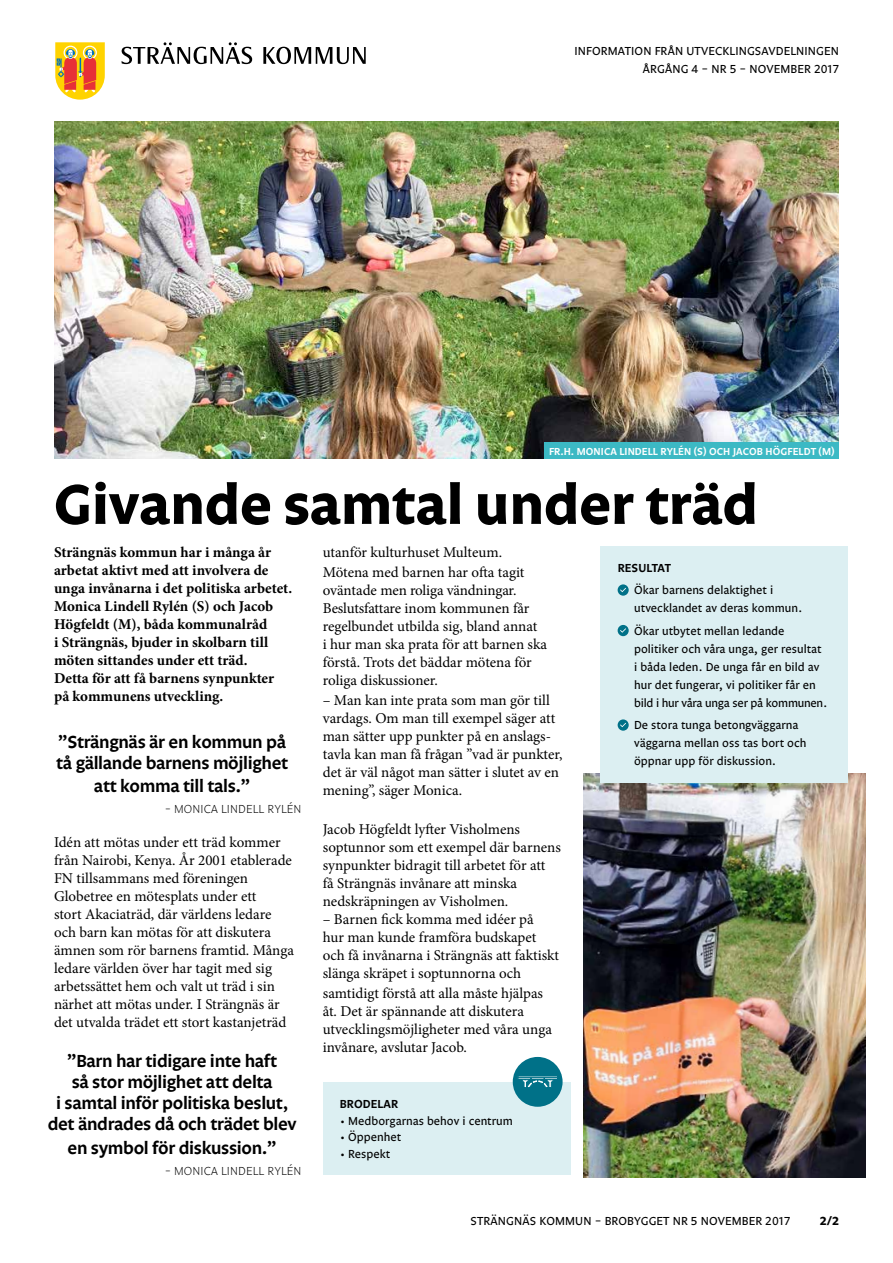
<style>
.page{position:relative;width:893px;height:1263px;background:#fff}
.page>*{position:absolute;margin:0;border:0;box-sizing:border-box;transform-origin:0 0}
.t1{font:700 57.3px "Legato OT";color:#000}
.t2{font:600 18px/21px "Legato OT";letter-spacing:-.02em;color:#000;text-align:center}
.t3{font:15px/18px "Minion Pro";letter-spacing:-.005em;color:#000}
.t4{font:700 15px/18px "Minion Pro";color:#000}
.t5{font:12px/18px "Legato OT";color:#000}
.t6{font:300 12px "Legato OT";letter-spacing:.01em;color:#000}
.t7{font:600 12px "Legato OT";letter-spacing:.01em;color:#000}
.t8{font:700 12px "Legato OT";color:#000}
.t9{font:600 10.5px "Legato OT";letter-spacing:.01em;color:#fff}
</style>
<div class="page">
<svg style="left:55px;top:42px;width:50px;height:58px;background:#ecaa42"></svg>
<svg style="left:122px;top:42px;width:130px;height:22px"></svg>
<svg style="left:263px;top:47px;width:103px;height:17px"></svg>
<img style="left:54px;top:121px;width:785px;height:338px">
<img style="left:584px;top:773px;width:281px;height:405px">
<div style="left:601px;top:546px;width:247px;height:236px;background:#dceff2"></div>
<svg style="left:618px;top:584px;width:11px;height:12px"></svg>
<svg style="left:620px;top:588px;width:6px;height:4px"></svg>
<div style="left:618px;top:625px;width:11px;height:11px;background:#007188;border-radius:50%"></div>
<svg style="left:620px;top:628px;width:6px;height:5px"></svg>
<div style="left:618px;top:719px;width:11px;height:12px;background:#007188;border-radius:50%"></div>
<svg style="left:620px;top:723px;width:6px;height:4px"></svg>
<div style="left:323px;top:1082px;width:247px;height:93px;background:#dceff2"></div>
<div style="left:513px;top:1057px;width:50px;height:50px;background:#007188;border-radius:50%"></div>
<div style="left:518px;top:1076px;width:40px;height:2px;background:#fff;border:1px solid #007188"></div>
<svg style="left:518px;top:1078px;width:39px;height:10px"></svg>
<div style="left:545px;top:442px;width:294px;height:17px;background:#3cb9c4"></div>
<p class="t5" style="left:575px;top:43px;width:266px;text-align:right">INFORMATION FRÅN UTVECKLINGSAVDELNINGEN<br>ÅRGÅNG 4 – NR 5 – NOVEMBER 2017</p>
<p class="t9" style="left:549px;top:445px;width:287px">FR.H. MONICA LINDELL RYLÉN (S) OCH JACOB HÖGFELDT (M)</p>
<h1 class="t1" style="left:54px;top:471px;width:705px">Givande samtal under träd</h1>
<p class="t7" style="left:618px;top:560px;width:55px">RESULTAT</p>
<p class="t5" style="left:634px;top:582px;width:169px">Ökar barnens delaktighet i utvecklandet av deras kommun.</p>
<p class="t5" style="left:634px;top:622px;width:194px">Ökar utbytet mellan ledande politiker och våra unga, ger resultat i båda leden. De unga får en bild av hur det fungerar, vi politiker får en bild i hur våra unga ser på kommunen.</p>
<p class="t5" style="left:634px;top:717px;width:174px">De stora tunga betongväggarna väggarna mellan oss tas bort och öppnar upp för diskussion.</p>
<p class="t3" style="left:323px;top:543px;width:203px;line-height:19.6px">utanför kulturhuset Multeum.<br>Mötena med barnen har ofta tagit</p>
<p class="t3" style="left:323px;top:581px;width:226px">oväntade men roliga vändningar.<br>Beslutsfattare inom kommunen får regelbundet utbilda sig, bland annat<br>i hur man ska prata för att barnen ska förstå. Trots det bäddar mötena för roliga diskussioner.</p>
<p class="t3" style="left:323px;top:691px;width:241px">– Man kan inte prata som man gör till vardags. Om man till exempel säger att man sätter upp punkter på en anslags&shy;tavla kan man få frågan ”vad är punkter, det är väl något man sätter i slutet av en mening”, säger Monica.</p>
<p class="t3" style="left:323px;top:820px;width:240px">Jacob Högfeldt lyfter Visholmens soptunnor som ett exempel där barnens synpunkter bidragit till arbetet för att<br>få Strängnäs invånare att minska nedskräpningen av Visholmen.</p>
<p class="t3" style="left:323px;top:910px;width:238px">– Barnen fick komma med idéer på<br>hur man kunde framföra budskapet och få invånarna i Strängnäs att faktiskt slänga skräpet i soptunnorna och</p>
<p class="t3" style="left:323px;top:984px;width:231px">samtidigt förstå att alla måste hjälpas åt. Det är spännande att diskutera utvecklingsmöjligheter med våra unga invånare, avslutar Jacob.</p>
<p class="t4" style="left:54px;top:543px;width:240px">Strängnäs kommun har i många år arbetat aktivt med att involvera de unga invånarna i det politiska arbetet.<br>Monica Lindell Rylén (S) och Jacob Högfeldt (M), båda kommunalråd<br>i Strängnäs, bjuder in skolbarn till möten sittandes under ett träd.<br>Detta för att få barnens synpunkter på kommunens utveckling.</p>
<p class="t2" style="left:56px;top:732px;width:234px;text-align:left">”Strängnäs är en kommun på tå gällande barnens möjlighet</p>
<p class="t2" style="left:94px;top:776px;width:158px">att komma till tals.”</p>
<p class="t6" style="left:165px;top:802px;width:138px">– MONICA LINDELL RYLÉN</p>
<p class="t3" style="left:54px;top:833px;width:241px">Idén att mötas under ett träd kommer från Nairobi, Kenya. År 2001 etablerade FN tillsammans med föreningen Globetree en mötesplats under ett<br>stort Akaciaträd, där världens ledare och barn kan mötas för att diskutera ämnen som rör barnens framtid. Många ledare världen över har tagit med sig arbetssättet hem och valt ut träd i sin närhet att mötas under. I Strängnäs är det utvalda trädet ett stort kastanjeträd</p>
<p class="t2" style="left:48px;top:1051px;width:250px">”Barn har tidigare inte haft<br>så stor möjlighet att delta<br>i samtal inför politiska beslut, det ändrades då och trädet blev</p>
<p class="t2" style="left:68px;top:1138px;width:211px">en symbol för diskussion.”</p>
<p class="t6" style="left:165px;top:1164px;width:138px">– MONICA LINDELL RYLÉN</p>
<p class="t7" style="left:340px;top:1097px;width:60px">BRODELAR</p>
<p class="t5" style="left:340px;top:1112px;width:174px">• Medborgarnas behov i centrum</p>
<p class="t5" style="left:340px;top:1129px;width:63px">• Öppenhet</p>
<p class="t5" style="left:340px;top:1145px;width:52px">• Respekt</p>
<p class="t5" style="left:470px;top:1212px;width:321px">STRÄNGNÄS KOMMUN – BROBYGGET NR 5 NOVEMBER 2017</p>
<p class="t8" style="left:820px;top:1214px;width:21px">2/2</p>
</div>
